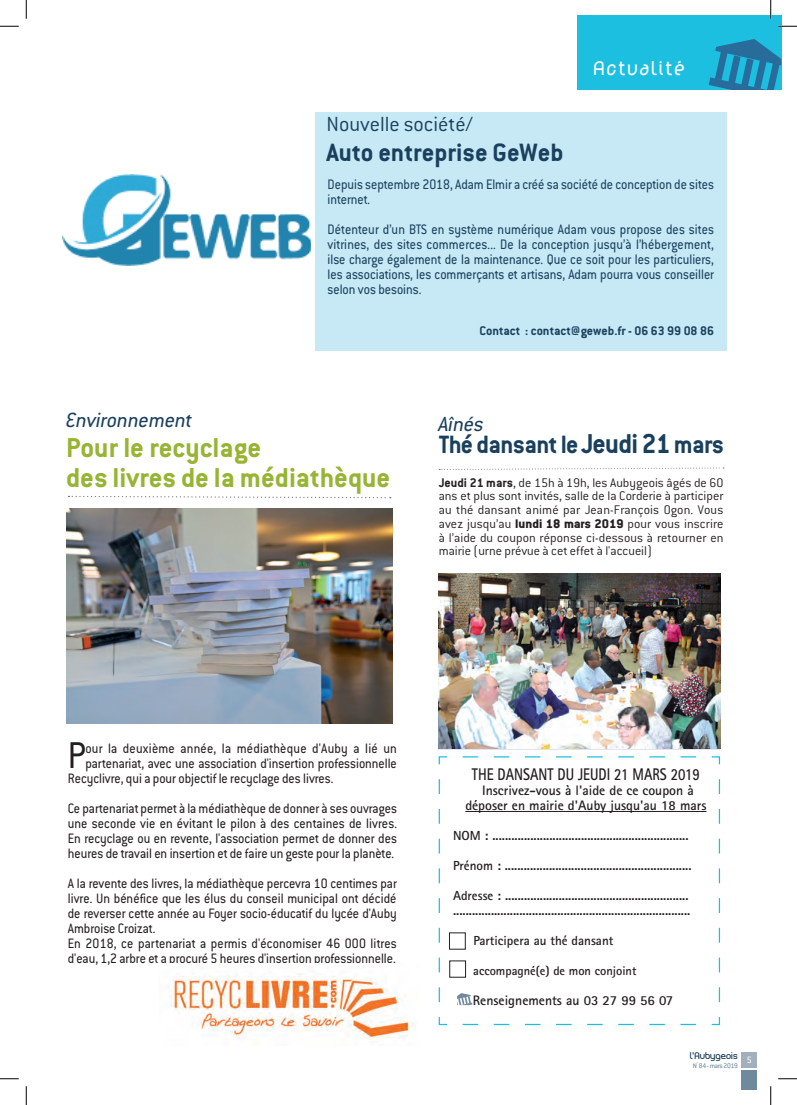
<style>
.page{position:relative;width:797px;height:1105px;background:#fff}
.page>*{position:absolute;margin:0;border:0;box-sizing:border-box;transform-origin:0 0}
.t1{font:41px "Conduit ITC";color:#231f20;scale:.92 1}
.t2{font:700 30px/30px "Conduit ITC";color:#97b433}
.t3{font:700 27.5px "Conduit ITC";letter-spacing:-.025em;color:#1b405d}
.t4{font:700 27.5px "Conduit ITC";color:#1b405d}
.t5{font:300 22.5px "Conduit ITC";color:#1b405d}
.t6{font:italic 22.5px "Conduit ITC";color:#1d415e}
.t7{font:22.5px "lelim 800";color:#fff}
.t8{font:italic 22.5px "Conduit ITC";color:#1b405d}
.t9{font:700 16.88px "Rotis Sans Serif";color:#231f20;scale:.81 1}
.t10{font:15.12px/15px "Conduit ITC";color:#1b405d;text-align:justify;scale:.91 1}
.t11{font:15.12px/15px "Conduit ITC";color:#1d415e;scale:.91 1}
.t12{font:15px/15px "Conduit ITC";color:#231f20;text-align:justify;scale:.92 1}
.t13{font:300 13.75px/13.8px "Conduit ITC";color:#231f20;text-align:justify}
.t14{font:700 13.75px/15px "Rotis Sans Serif";color:#231f20;text-align:center}
.t15{font:700 13.75px "Conduit ITC";color:#1d415e}
.t16{font:700 13.12px/15px "Rotis Sans Serif";color:#231f20}
.t17{font:700 12.5px "Rotis Sans Serif";color:#231f20}
.t18{font:10px "Conduit ITC";color:#fff}
.t19{font:9.25px "Planet Estyle";color:#1d415e}
.t20{font:7.5px "Conduit ITC";letter-spacing:-.035em;color:#6f899d}
.s1{font-size:30px}
.s2{font-weight:700}
.s3{font-weight:800}
</style>
<div class="page">
<div style="left:577px;top:16px;width:204px;height:74px;background:#1cbfdf"></div>
<svg style="left:708px;top:39px;width:73px;height:51px"></svg>
<svg style="left:68px;top:495px;width:323px;height:4px"></svg>
<img style="left:167px;top:971px;width:249px;height:75px">
<div style="left:315px;top:112px;width:412px;height:239px;background:#c6e9f5"></div>
<img style="left:62px;top:174px;width:249px;height:92px">
<svg style="left:439px;top:467px;width:285px;height:3px"></svg>
<img style="left:438px;top:574px;width:282px;height:175px">
<svg style="left:438px;top:756px;width:282px;height:270px"></svg>
<hr style="left:465px;top:811px;width:241px;height:1px;background:#231f20">
<svg style="left:457px;top:993px;width:15px;height:12px"></svg>
<div style="left:449px;top:960px;width:17px;height:17px;border:1px solid #231f20"></div>
<img style="left:66px;top:508px;width:326px;height:216px">
<div style="left:741px;top:1070px;width:16px;height:19px;background:#6f899d"></div>
<div style="left:741px;top:1052px;width:16px;height:16px;background:#a2afbd"></div>
<svg style="left:0;top:25px;width:19px;height:2px"></svg>
<svg style="left:778px;top:25px;width:19px;height:2px"></svg>
<svg style="left:0;top:1078px;width:19px;height:1px"></svg>
<svg style="left:778px;top:1078px;width:19px;height:1px"></svg>
<svg style="left:25px;top:0;width:2px;height:19px"></svg>
<svg style="left:25px;top:1086px;width:2px;height:19px"></svg>
<svg style="left:770px;top:0;width:1px;height:19px"></svg>
<svg style="left:770px;top:1086px;width:1px;height:19px"></svg>
<h3 class="t7" style="left:592px;top:57px;width:95px">Actualité</h3>
<h3 class="t5" style="left:326px;top:112px;width:147px">Nouvelle société/</h3>
<h3 class="t4" style="left:326px;top:137px;width:238px">Auto entreprise GeWeb</h3>
<p class="t11" style="left:327px;top:176px;width:426px">Depuis septembre 2018, Adam Elmir a créé sa société de conception de sites internet.</p>
<p class="t10" style="left:327px;top:221px;width:426px">Détenteur d’un BTS en système numérique Adam vous propose des sites vitrines, des sites commerces... De la conception jusqu’à l’hébergement, ilse charge également de la maintenance. Que ce soit pour les particuliers, les associations, les commerçants et artisans, Adam pourra vous conseiller selon vos besoins.</p>
<p class="t15" style="left:479px;top:323px;width:236px">Contact : contact@geweb.fr - 06 63 99 08 86</p>
<h3 class="t6" style="left:66px;top:407px;width:127px">Environnement</h3>
<h2 class="t2" style="left:66px;top:432px;width:326px">Pour le recyclage<br>des livres de la médiathèque</h2>
<h3 class="t8" style="left:438px;top:410px;width:47px">Aînés</h3>
<h3 class="t3" style="left:438px;top:429px;width:287px">Thé dansant le<span class="s1">Jeudi 21</span> mars</h3>
<p class="t13" style="left:438px;top:475px;width:286px"><span class="s2">Jeudi 21 mars</span>, de 15h à 19h, les Aubygeois âgés de 60 ans et plus sont invités, salle de la Corderie à participer au thé dansant animé par Jean-François Ogon. Vous avez jusqu’au <span class="s3">lundi 18 mars 2019</span> pour vous inscrire à l’aide du coupon réponse ci-dessous à retourner en mairie (urne prévue à cet effet à l'accueil)</p>
<h1 class="t1" style="left:68px;top:730px;width:21px">P</h1>
<p class="t12" style="left:85px;top:740px;width:340px">our la deuxième année, la médiathèque d'Auby a lié un</p>
<p class="t12" style="left:85px;top:755px;width:340px">partenariat, avec une association d'insertion professionnelle</p>
<p class="t12" style="left:68px;top:770px;width:290px">Recyclivre, qui a pour objectif le recyclage des livres.</p>
<p class="t12" style="left:68px;top:800px;width:359px">Ce partenariat permet à la médiathèque de donner à ses ouvrages une seconde vie en évitant le pilon à des centaines de livres.<br>En recyclage ou en revente, l'association permet de donner des heures de travail en insertion et de faire un geste pour la planète.</p>
<p class="t12" style="left:68px;top:875px;width:359px;text-align:left">A la revente des livres, la médiathèque percevra 10 centimes par livre. Un bénéfice que les élus du conseil municipal ont décidé de reverser cette année au Foyer socio-éducatif du lycée d'Auby Ambroise Croizat.<br>En 2018, ce partenariat a permis d'économiser 46 000 litres d'eau, 1,2 arbre et a procuré 5 heures d'insertion professionnelle.</p>
<p class="t9" style="left:472px;top:764px;width:283px">THE DANSANT DU JEUDI 21 MARS 2019</p>
<p class="t14" style="left:465px;top:783px;width:243px">Inscrivez-vous à l'aide de ce coupon à déposer en mairie d'Auby jusqu'au 18 mars</p>
<p class="t16" style="left:453px;top:828px;width:237px">NOM : ..............................................................</p>
<p class="t16" style="left:453px;top:858px;width:240px">Prénom : ...........................................................</p>
<p class="t16" style="left:453px;top:888px;width:239px">Adresse : .......................................................... ...........................................................................</p>
<p class="t16" style="left:473px;top:933px;width:141px">Participera au thé dansant</p>
<p class="t17" style="left:473px;top:963px;width:165px">accompagné(e) de mon conjoint</p>
<p class="t14" style="left:473px;top:993px;width:202px">Renseignements au 03 27 99 56 07</p>
<p class="t19" style="left:690px;top:1049px;width:49px">l’Aubygeois</p>
<p class="t20" style="left:693px;top:1061px;width:46px">N<sup>°</sup> 84 - mars 2019</p>
<p class="t18" style="left:747px;top:1054px;width:7px">5</p>
</div>
